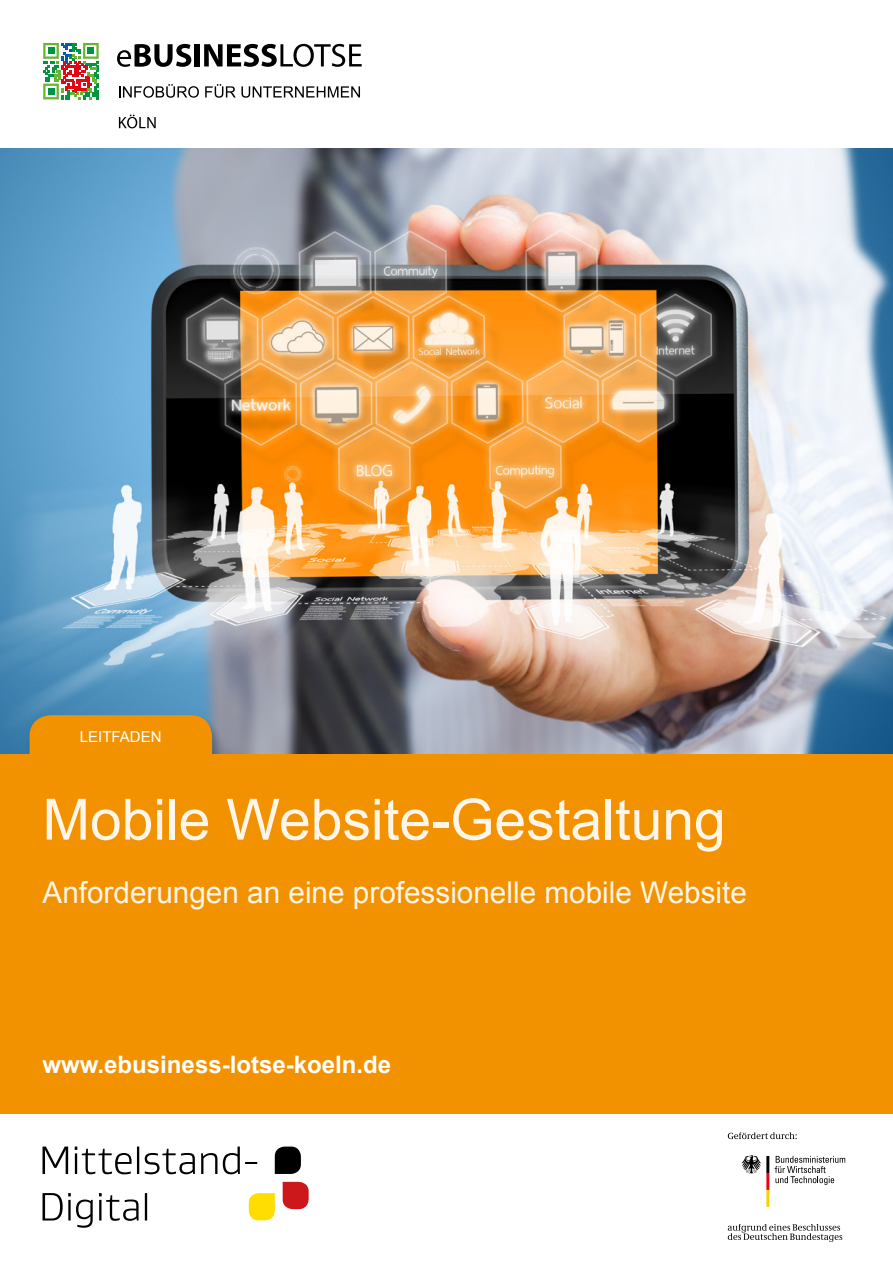
<style>
.page{position:relative;width:893px;height:1263px;background:#fff}
.page>*{position:absolute;margin:0;border:0;box-sizing:border-box;transform-origin:0 0}
.t1{font:57px "Arial";color:#fff5e9}
.t2{font:30px "Arial";color:#fff5e9}
.t3{font:700 24px "Arial";color:#fff}
.t4{font:15px "Arial";color:#fff}
</style>
<div class="page">
<img style="left:0;top:149px;width:893px;height:606px">
<div style="left:25px;top:714px;width:201px;height:135px;background:#000;opacity:.3"></div>
<div style="left:30px;top:715px;width:182px;height:117px;background:#f39200;border-radius:21px"></div>
<div style="left:0;top:755px;width:893px;height:359px;background:#f39200"></div>
<svg style="left:741px;top:1155px;width:28px;height:52px"></svg>
<svg style="left:728px;top:1132px;width:69px;height:7px"></svg>
<svg style="left:728px;top:1224px;width:114px;height:18px"></svg>
<svg style="left:775px;top:1156px;width:70px;height:29px"></svg>
<svg style="left:43px;top:1193px;width:104px;height:35px"></svg>
<svg style="left:43px;top:1146px;width:214px;height:28px"></svg>
<svg style="left:275px;top:1146px;width:26px;height:28px"></svg>
<svg style="left:249px;top:1193px;width:26px;height:27px"></svg>
<svg style="left:283px;top:1182px;width:26px;height:27px"></svg>
<svg style="left:43px;top:43px;width:56px;height:56px"></svg>
<svg style="left:117px;top:44px;width:74px;height:23px"></svg>
<div style="left:195px;top:44px;width:5px;height:22px;background:#000"></div>
<svg style="left:204px;top:44px;width:158px;height:23px"></svg>
<svg style="left:119px;top:84px;width:80px;height:14px"></svg>
<svg style="left:205px;top:84px;width:155px;height:14px"></svg>
<svg style="left:119px;top:115px;width:37px;height:13px"></svg>
<p class="t4" style="left:80px;top:727px;width:83px">LEITFADEN</p>
<h1 class="t1" style="left:43px;top:782px;width:685px">Mobile Website-Gestaltung</h1>
<p class="t2" style="left:43px;top:872px;width:706px">Anforderungen an eine professionelle mobile Website</p>
<p class="t3" style="left:43px;top:1048px;width:350px">www.ebusiness-lotse-koeln.de</p>
</div>
